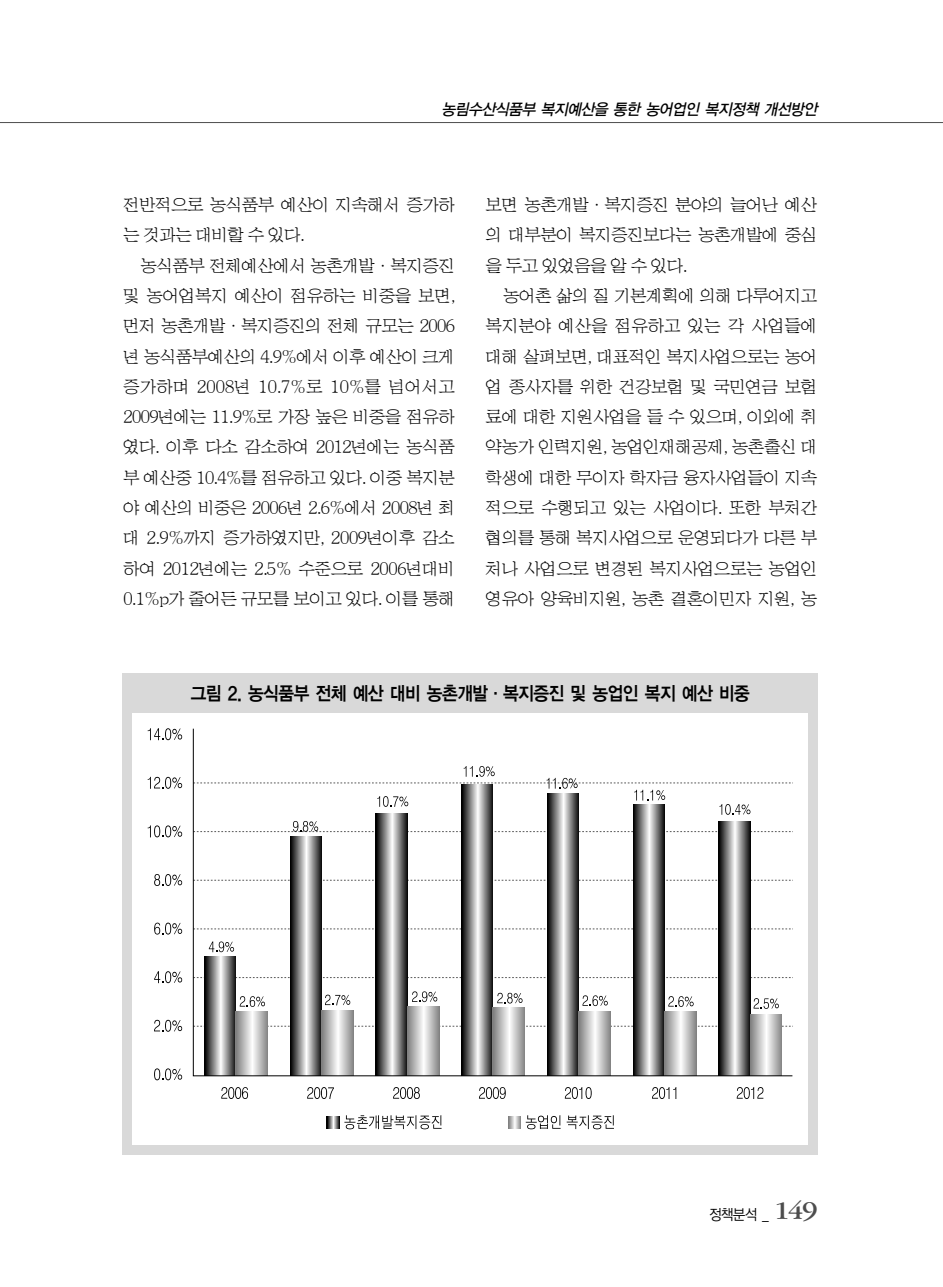
<style>
.page{position:relative;width:943px;height:1287px;background:#fff}
.page>*{position:absolute;margin:0;border:0;box-sizing:border-box;transform-origin:0 0}
.t1{font:18.9px "YGO14";letter-spacing:-.105em;color:#000;scale:.9 1}
.t2{font:17.5px/30.3px "HY Sin Mun Myeong Jo";letter-spacing:-.08em;color:#000;text-align:justify}
.t3{font:italic 15.75px "YGO13";color:#000;scale:.95 1}
.t4{font:14.88px "YGO12";color:#000;scale:.9 1}
.s1{font-family:"Garamand SW";font-size:26.25px;color:#4d4d4d}
</style>
<div class="page">
<hr style="left:0;top:122px;width:942px;height:1px;background:#4d4d4d">
<div style="left:123px;top:673px;width:694px;height:481px;background:#d9d9d9"></div>
<div style="left:133px;top:713px;width:674px;height:431px;background:#fff"></div>
<svg style="left:148px;top:728px;width:34px;height:12px"></svg>
<svg style="left:148px;top:777px;width:34px;height:12px"></svg>
<svg style="left:148px;top:825px;width:34px;height:12px"></svg>
<svg style="left:154px;top:874px;width:28px;height:12px"></svg>
<svg style="left:154px;top:922px;width:28px;height:12px"></svg>
<svg style="left:154px;top:971px;width:28px;height:12px"></svg>
<svg style="left:154px;top:1020px;width:28px;height:12px"></svg>
<svg style="left:154px;top:1068px;width:28px;height:12px"></svg>
<svg style="left:221px;top:1087px;width:27px;height:12px"></svg>
<svg style="left:307px;top:1087px;width:27px;height:12px"></svg>
<svg style="left:393px;top:1087px;width:26px;height:12px"></svg>
<svg style="left:479px;top:1087px;width:26px;height:12px"></svg>
<svg style="left:564px;top:1087px;width:27px;height:12px"></svg>
<svg style="left:652px;top:1087px;width:24px;height:12px"></svg>
<svg style="left:736px;top:1087px;width:27px;height:12px"></svg>
<svg style="left:327px;top:1115px;width:114px;height:14px"></svg>
<svg style="left:508px;top:1115px;width:52px;height:14px"></svg>
<svg style="left:566px;top:1115px;width:47px;height:14px"></svg>
<svg style="left:192px;top:728px;width:601px;height:349px"></svg>
<p class="t3" style="left:441px;top:103px;width:401px">농림수산식품부 복지예산을 통한 농어업인 복지정책 개선방안</p>
<p class="t2" style="left:123px;top:191px;width:334px">전반적으로 농식품부 예산이 지속해서 증가하 는 것과는 대비할 수 있다.</p>
<p class="t2" style="left:123px;top:251px;width:334px;text-indent:17px">농식품부 전체예산에서 농촌개발·복지증진 및 농어업복지 예산이 점유하는 비중을 보면, 먼저 농촌개발·복지증진의 전체 규모는 2006 년 농식품부예산의 4.9%에서 이후 예산이 크게 증가하며 2008년 10.7%로 10%를 넘어서고 2009년에는 11.9%로 가장 높은 비중을 점유하 였다. 이후 다소 감소하여 2012년에는 농식품 부 예산중 10.4%를 점유하고 있다. 이중 복지분 야 예산의 비중은 2006년 2.6%에서 2008년 최 대 2.9%까지 증가하였지만, 2009년이후 감소 하여 2012년에는 2.5% 수준으로 2006년대비 0.1%p가 줄어든 규모를 보이고 있다. 이를 통해</p>
<p class="t2" style="left:485px;top:191px;width:334px">보면 농촌개발·복지증진 분야의 늘어난 예산 의 대부분이 복지증진보다는 농촌개발에 중심 을 두고 있었음을 알 수 있다.</p>
<p class="t2" style="left:485px;top:282px;width:334px;text-indent:17px">농어촌 삶의 질 기본계획에 의해 다루어지고 복지분야 예산을 점유하고 있는 각 사업들에 대해 살펴보면, 대표적인 복지사업으로는 농어 업 종사자를 위한 건강보험 및 국민연금 보험 료에 대한 지원사업을 들 수 있으며, 이외에 취 약농가 인력지원, 농업인재해공제, 농촌출신 대 학생에 대한 무이자 학자금 융자사업들이 지속 적으로 수행되고 있는 사업이다. 또한 부처간 협의를 통해 복지사업으로 운영되다가 다른 부 처나 사업으로 변경된 복지사업으로는 농업인 영유아 양육비지원, 농촌 결혼이민자 지원, 농</p>
<p class="t1" style="left:190px;top:684px;width:624px">그림 2. 농식품부 전체 예산 대비 농촌개발·복지증진 및 농업인 복지 예산 비중</p>
<p class="t4" style="left:708px;top:1207px;width:123px">정책분석 _ <span class="s1">149</span></p>
</div>
